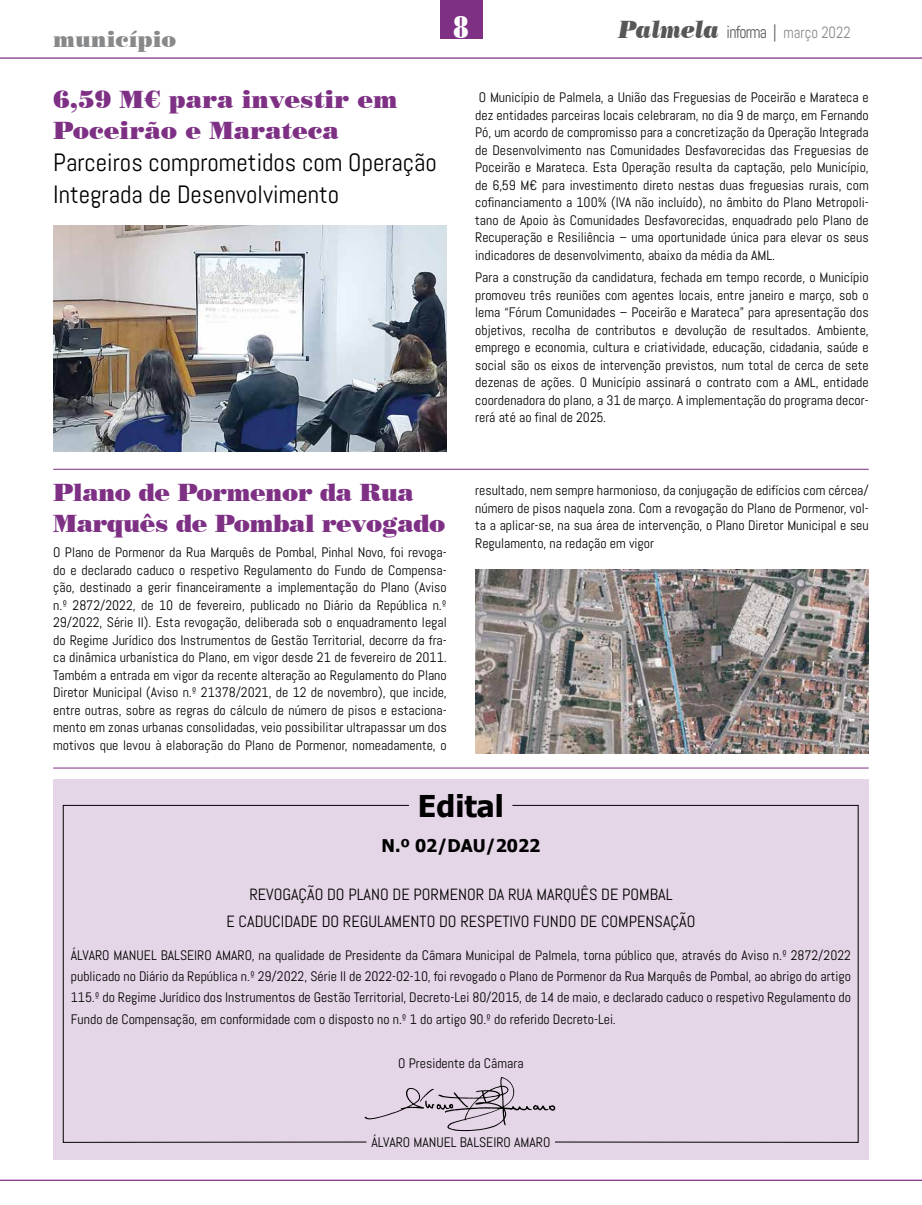
<style>
.page{position:relative;width:922px;height:1205px;background:#fff}
.page>*{position:absolute;margin:0;border:0;box-sizing:border-box;transform-origin:0 0}
.t1{font:31.25px "Poster Bodoni BT";color:#fff;scale:.72 1}
.t2{font:700 30px "Tahoma";color:#000}
.t3{font:25px/31.2px "Abel";color:#000}
.t4{font:25px/31.2px "Poster Bodoni BT";letter-spacing:-.02em;color:#7e3085}
.t5{font:25px/31.2px "Poster Bodoni BT";color:#7e3085}
.t6{font:22.5px "Poster Bodoni BT";color:#87888a}
.t7{font:700 17.5px "Tahoma";color:#000}
.t8{font:16.25px/27.5px "Abel";color:#000;text-align:center}
.t9{font:16.25px "Abel";color:#878787;scale:.9 1}
.t10{font:13.75px/17.5px "Abel";color:#000;text-align:justify}
.s1{font-family:"Poster Bodoni BT";font-style:italic;font-size:25px;color:#575756}
.s2{font-size:17.5px;color:#575756}
</style>
<div class="page">
<hr style="left:0;top:57px;width:921px;height:2px;background:#7e3085">
<div style="left:440px;top:0;width:42px;height:39px;background:#7e3085"></div>
<hr style="left:0;top:1179px;width:921px;height:2px;background:#7e3085">
<hr style="left:53px;top:469px;width:815px;height:1px;background:#7e3085">
<hr style="left:53px;top:768px;width:815px;height:1px;background:#7e3085">
<img style="left:53px;top:226px;width:393px;height:226px">
<div style="left:53px;top:779px;width:815px;height:380px;background:#e5d6e7"></div>
<svg style="left:512px;top:805px;width:346px;height:338px"></svg>
<svg style="left:63px;top:805px;width:346px;height:338px"></svg>
<svg style="left:364px;top:1077px;width:191px;height:54px"></svg>
<img style="left:475px;top:570px;width:393px;height:183px">
<h3 class="t6" style="left:53px;top:25px;width:124px">município</h3>
<h3 class="t5" style="left:53px;top:83px;width:346px">6,59 M€ para investir em<br>Poceirão e Marateca</h3>
<h3 class="t3" style="left:53px;top:147px;width:385px">Parceiros comprometidos com Operação<br>Integrada de Desenvolvimento</h3>
<h1 class="t1" style="left:453px;top:8px;width:22px">8</h1>
<p class="t9" style="left:618px;top:22px;width:259px"><span class="s1">Palmela</span> <span class="s2">informa |</span> março 2022</p>
<p class="t10" style="left:475px;top:89px;width:395px">O Município de Palmela, a União das Freguesias de Poceirão e Marateca e dez entidades parceiras locais celebraram, no dia 9 de março, em Fernando Pó, um acordo de compromisso para a concretização da Operação Integrada de Desenvolvimento nas Comunidades Desfavorecidas das Freguesias de Poceirão e Marateca. Esta Operação resulta da captação, pelo Município, de 6,59 M€ para investimento direto nestas duas freguesias rurais, com cofinanciamento a 100% (IVA não incluído), no âmbito do Plano Metropoli&shy;tano de Apoio às Comunidades Desfavorecidas, enquadrado pelo Plano de Recuperação e Resiliência – uma oportunidade única para elevar os seus indicadores de desenvolvimento, abaixo da média da AML.</p>
<p class="t10" style="left:475px;top:269px;width:395px">Para a construção da candidatura, fechada em tempo recorde, o Município promoveu três reuniões com agentes locais, entre janeiro e março, sob o lema “Fórum Comunidades – Poceirão e Marateca” para apresentação dos objetivos, recolha de contributos e devolução de resultados. Ambiente, emprego e economia, cultura e criatividade, educação, cidadania, saúde e social são os eixos de intervenção previstos, num total de cerca de sete dezenas de ações. O Município assinará o contrato com a AML, entidade coordenadora do plano, a 31 de março. A implementação do programa decor&shy;rerá até ao final de 2025.</p>
<h3 class="t4" style="left:53px;top:476px;width:393px">Plano de Pormenor da Rua<br>Marquês de Pombal revogado</h3>
<p class="t10" style="left:53px;top:543px;width:395px">O Plano de Pormenor da Rua Marquês de Pombal, Pinhal Novo, foi revoga&shy;do e declarado caduco o respetivo Regulamento do Fundo de Compensa&shy;ção, destinado a gerir financeiramente a implementação do Plano (Aviso n.º 2872/2022, de 10 de fevereiro, publicado no Diário da República n.º 29/2022, Série II). Esta revogação, deliberada sob o enquadramento legal do Regime Jurídico dos Instrumentos de Gestão Territorial, decorre da fra&shy;ca dinâmica urbanística do Plano, em vigor desde 21 de fevereiro de 2011.<br>Também a entrada em vigor da recente alteração ao Regulamento do Plano Diretor Municipal (Aviso n.º 21378/2021, de 12 de novembro), que incide, entre outras, sobre as regras do cálculo de número de pisos e estaciona&shy;mento em zonas urbanas consolidadas, veio possibilitar ultrapassar um dos motivos que levou à elaboração do Plano de Pormenor, nomeadamente, o</p>
<p class="t10" style="left:475px;top:482px;width:395px">resultado, nem sempre harmonioso, da conjugação de edifícios com cércea/ número de pisos naquela zona. Com a revogação do Plano de Pormenor, vol&shy;ta a aplicar-se, na sua área de intervenção, o Plano Diretor Municipal e seu Regulamento, na redação em vigor</p>
<h2 class="t2" style="left:418px;top:785px;width:87px">Edital</h2>
<p class="t7" style="left:381px;top:833px;width:160px">N.º 02/DAU/2022</p>
<p class="t8" style="left:226px;top:880px;width:470px">REVOGAÇÃO DO PLANO DE PORMENOR DA RUA MARQUÊS DE POMBAL<br>E CADUCIDADE DO REGULAMENTO DO RESPETIVO FUNDO DE COMPENSAÇÃO</p>
<p class="t10" style="left:71px;top:945px;width:781px;line-height:20.6px">ÁLVARO MANUEL BALSEIRO AMARO, na qualidade de Presidente da Câmara Municipal de Palmela, torna público que, através do Aviso n.º 2872/2022 publicado no Diário da República n.º 29/2022, Série II de 2022-02-10, foi revogado o Plano de Pormenor da Rua Marquês de Pombal, ao abrigo do artigo 115.º do Regime Jurídico dos Instrumentos de Gestão Territorial, Decreto-Lei 80/2015, de 14 de maio, e declarado caduco o respetivo Regulamento do</p>
<p class="t10" style="left:71px;top:1010px;width:546px">Fundo de Compensação, em conformidade com o disposto no n.º 1 do artigo 90.º do referido Decreto-Lei.</p>
<p class="t10" style="left:398px;top:1054px;width:127px">O Presidente da Câmara</p>
<p class="t10" style="left:371px;top:1134px;width:180px">ÁLVARO MANUEL BALSEIRO AMARO</p>
</div>
